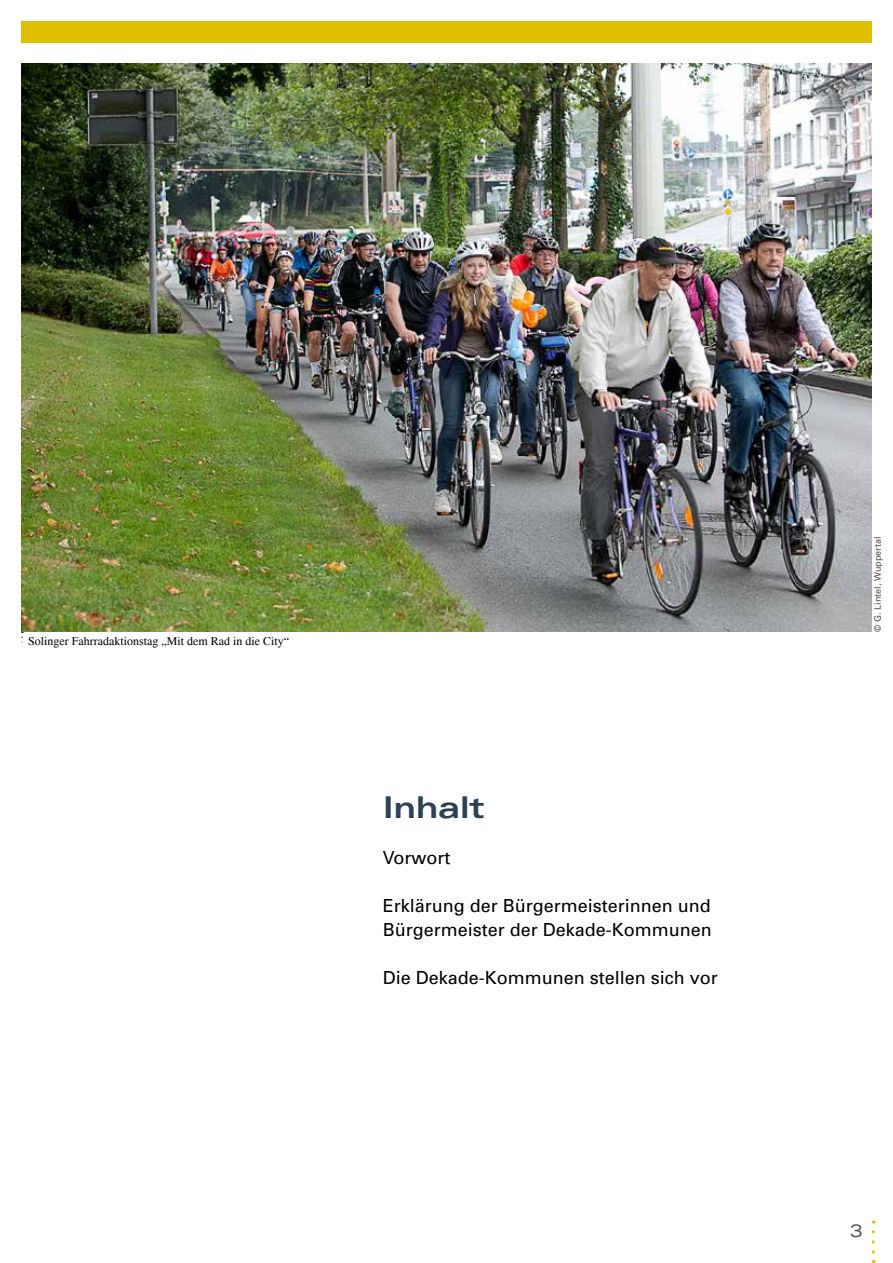
<style>
.page{position:relative;width:893px;height:1263px;background:#fff}
.page>*{position:absolute;margin:0;border:0;box-sizing:border-box;transform-origin:0 0}
.t1{font:700 expanded 30px "Univers";color:#2d4251}
.t2{font:18px/24px "Univers";color:#000}
.t3{font:expanded 18px "Univers";color:#5a5a59}
.t4{font:12px "Times";color:#000}
.t5{font:9px "Univers";color:#4d4d4c}
</style>
<div class="page">
<div style="left:21px;top:21px;width:851px;height:22px;background:#dfc000"></div>
<svg style="left:872px;top:1232px;width:3px;height:31px"></svg>
<svg style="left:21px;top:631px;width:2px;height:17px"></svg>
<img style="left:21px;top:64px;width:851px;height:567px">
<p class="t4" style="left:28px;top:634px;width:262px">Solinger Fahrradaktionstag „Mit dem Rad in die City“</p>
<h1 class="t1" style="left:383px;top:791px;width:104px">Inhalt</h1>
<p class="t2" style="left:383px;top:846px;width:69px">Vorwort</p>
<p class="t2" style="left:383px;top:894px;width:331px">Erklärung der Bürgermeisterinnen und<br>Bürgermeister der Dekade-Kommunen</p>
<p class="t2" style="left:383px;top:966px;width:337px">Die Dekade-Kommunen stellen sich vor</p>
<p class="t5" style="left:872px;top:631px;width:96px;rotate:-90deg">© G. Lintel, Wuppertal</p>
<p class="t3" style="left:850px;top:1220px;width:15px">3</p>
</div>
